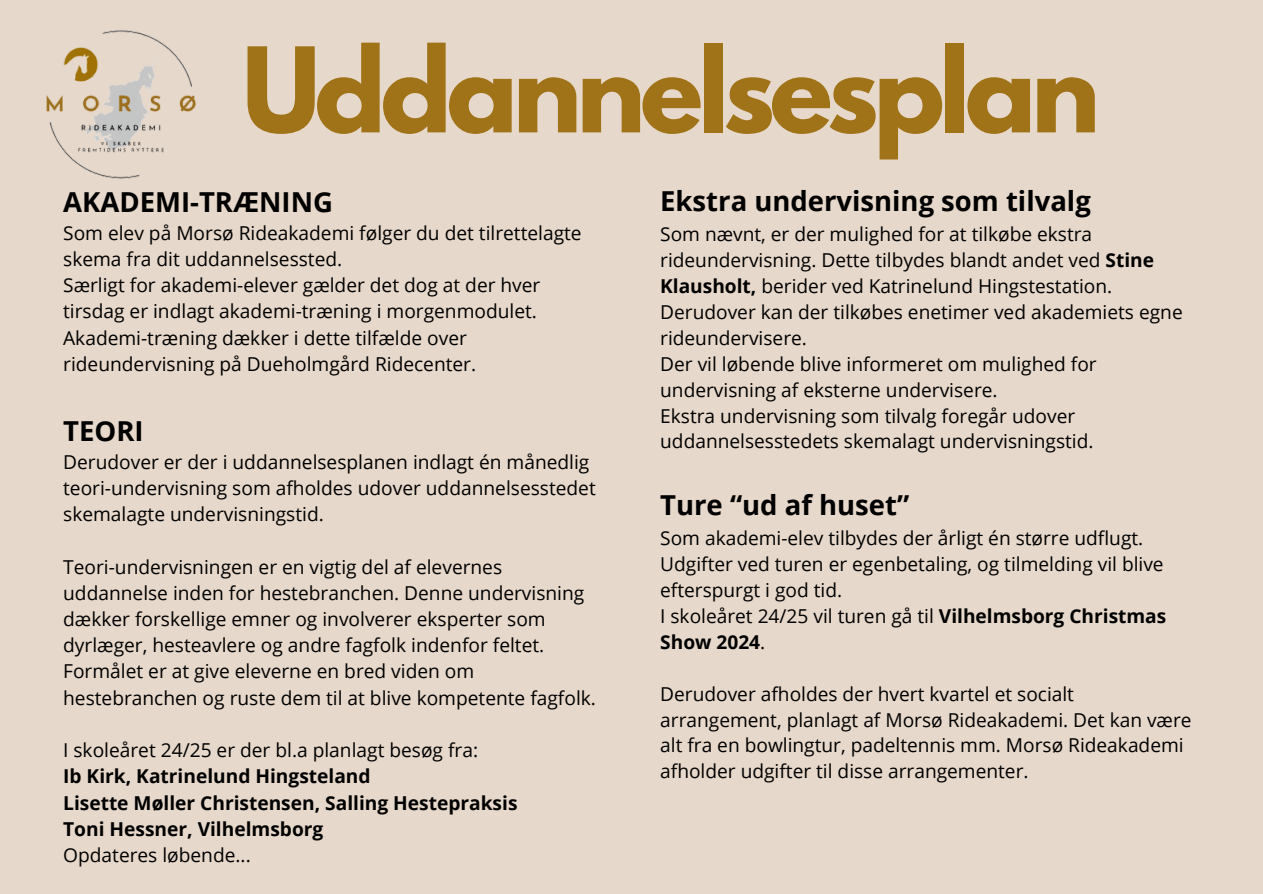
<style>
.page{position:relative;width:1263px;height:894px;background:#fff}
.page>*{position:absolute;margin:0;border:0;box-sizing:border-box;transform-origin:0 0}
.t1{font:700 104.25px "League Spartan";letter-spacing:-.05em;color:#a07318}
.t2{font:700 27.45px "Open Sans";color:#000}
.t3{font:19.2px/25.8px "Open Sans";color:#000}
.t4{font:700 19.2px "Open Sans";color:#000}
.s1{font-weight:700}
</style>
<div class="page">
<div style="left:0;top:0;width:1263px;height:893px;background:#e6d8ca"></div>
<img style="left:46px;top:30px;width:150px;height:149px">
<h1 class="t1" style="left:242px;top:38px;width:859px">Uddannelsesplan</h1>
<p class="t2" style="left:63px;top:182px;width:271px">AKADEMI-TRÆNING</p>
<p class="t3" style="left:63px;top:219px;width:520px;line-height:26.2px">Som elev på Morsø Rideakademi følger du det tilrettelagte skema fra dit uddannelsessted.</p>
<p class="t3" style="left:63px;top:271px;width:479px;line-height:26.2px">Særligt for akademi-elever gælder det dog at der hver tirsdag er indlagt akademi-træning i morgenmodulet.</p>
<p class="t3" style="left:63px;top:324px;width:414px;line-height:26.2px">Akademi-træning dækker i dette tilfælde over rideundervisning på Dueholmgård Ridecenter.</p>
<p class="t2" style="left:660px;top:181px;width:432px">Ekstra undervisning som tilvalg</p>
<p class="t3" style="left:660px;top:221px;width:524px">Som nævnt, er der mulighed for at tilkøbe ekstra rideundervisning. Dette tilbydes blandt andet ved <span class="s1">Stine Klausholt,</span> berider ved Katrinelund Hingstestation.<br>Derudover kan der tilkøbes enetimer ved akademiets egne rideundervisere.</p>
<p class="t3" style="left:660px;top:350px;width:438px">Der vil løbende blive informeret om mulighed for undervisning af eksterne undervisere.</p>
<p class="t3" style="left:660px;top:402px;width:435px">Ekstra undervisning som tilvalg foregår udover uddannelsesstedets skemalagt undervisningstid.</p>
<p class="t2" style="left:63px;top:411px;width:82px">TEORI</p>
<p class="t3" style="left:63px;top:448px;width:534px;line-height:26.2px">Derudover er der i uddannelsesplanen indlagt én månedlig teori-undervisning som afholdes udover uddannelsesstedet skemalagte undervisningstid.</p>
<p class="t3" style="left:63px;top:552px;width:523px;line-height:26.2px">Teori-undervisningen er en vigtig del af elevernes uddannelse inden for hestebranchen. Denne undervisning dækker forskellige emner og involverer eksperter som dyrlæger, hesteavlere og andre fagfolk indenfor feltet.</p>
<p class="t3" style="left:63px;top:657px;width:534px;line-height:26.2px">Formålet er at give eleverne en bred viden om hestebranchen og ruste dem til at blive kompetente fagfolk.</p>
<p class="t3" style="left:63px;top:736px;width:416px">I skoleåret 24/25 er der bl.a planlagt besøg fra:</p>
<p class="t4" style="left:63px;top:762px;width:309px">Ib Kirk, Katrinelund Hingsteland</p>
<p class="t4" style="left:63px;top:788px;width:456px">Lisette Møller Christensen, Salling Hestepraksis</p>
<p class="t4" style="left:63px;top:815px;width:262px">Toni Hessner, Vilhelmsborg</p>
<p class="t3" style="left:63px;top:841px;width:189px">Opdateres løbende...</p>
<p class="t2" style="left:660px;top:485px;width:250px">Ture “ud af huset”</p>
<p class="t3" style="left:660px;top:525px;width:505px">Som akademi-elev tilbydes der årligt én større udflugt.<br>Udgifter ved turen er egenbetaling, og tilmelding vil blive efterspurgt i god tid.</p>
<p class="t3" style="left:660px;top:602px;width:508px">I skoleåret 24/25 vil turen gå til <span class="s1">Vilhelmsborg Christmas<br>Show 2024</span>.</p>
<p class="t3" style="left:660px;top:680px;width:533px">Derudover afholdes der hvert kvartel et socialt arrangement, planlagt af Morsø Rideakademi. Det kan være alt fra en bowlingtur, padeltennis mm. Morsø Rideakademi afholder udgifter til disse arrangementer.</p>
</div>
